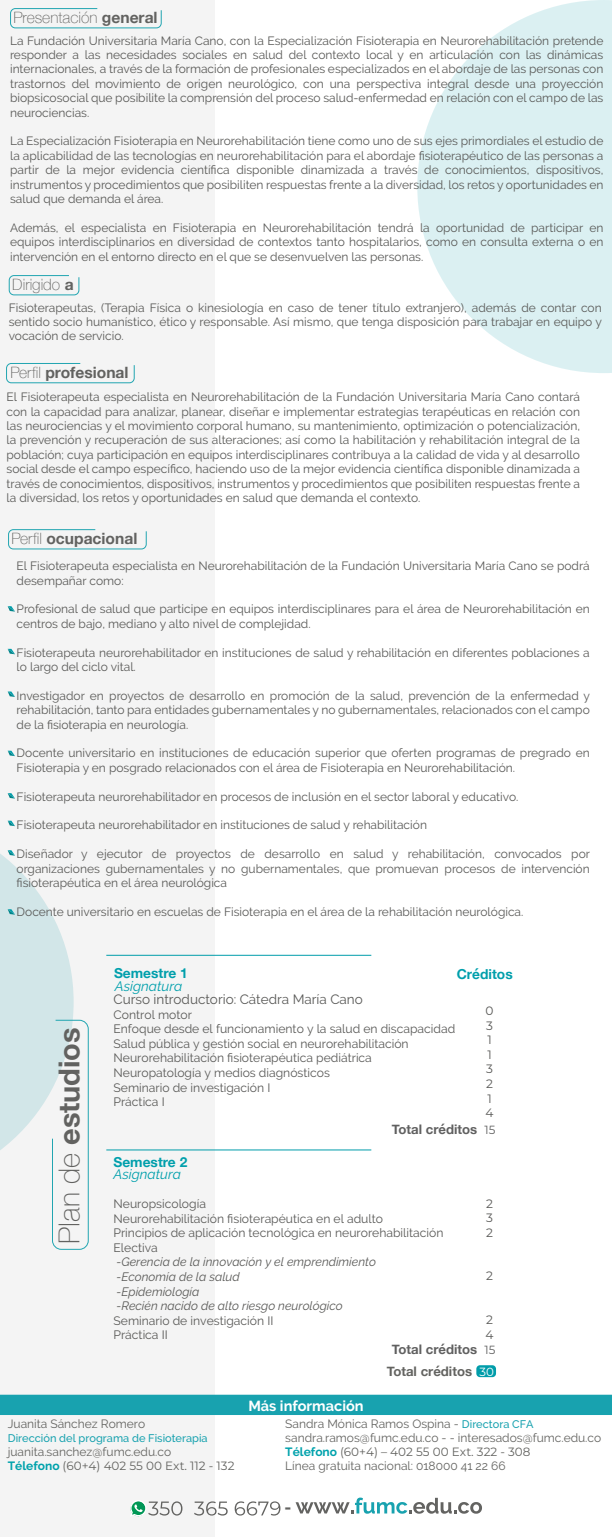
<style>
.page{position:relative;width:612px;height:1537px;background:#fff}
.page>*{position:absolute;margin:0;border:0;box-sizing:border-box;transform-origin:0 0}
.t1{font:700 28.9px "Helvetica Neue";color:#626260}
.t2{font:700 17px "Helvetica Neue";color:#636361}
.t3{font:700 15.6px "Helvetica Neue";color:#626260}
.t4{font:100 15.6px "Helvetica Neue";color:#626260}
.t5{font:700 14.5px "Raleway";color:#fff}
.t6{font:700 13.7px "Helvetica Neue";color:#009fac}
.t7{font:italic 13.7px "Raleway";color:#009fac}
.t8{font:13.5px "Raleway";color:#595957}
.t9{font:700 13.2px "Helvetica Neue";color:#606060}
.t10{font:700 13.2px "Helvetica Neue";color:#636360}
.t11{font:12.1px/14.6px "Raleway";color:#595957}
.t12{font:italic 12.1px/14.6px "Raleway";color:#595957}
.t13{font:12.1px/14.6px "Montserrat";color:#595957}
.t14{font:12px/14.4px "Raleway";color:#595957;text-align:justify}
.t15{font:12px/14px "Raleway";color:#636360}
.t16{font:12px "Montserrat";color:#636360}
.t17{font:500 11px "Raleway";color:#18a2af}
.s1{font-weight:700}
.s2{font-weight:100}
.s3{font-family:"Montserrat";font-weight:400;font-size:11.8px}
.s4{font-family:"Montserrat";font-weight:400;font-size:11.8px;color:#fff}
.s5{font-family:"Raleway";font-weight:700;color:#00a2ac}
.s6{font-weight:500;font-size:11px;color:#18a2af}
</style>
<div class="page">
<div style="left:0;top:0;width:214px;height:1537px;background:#f4f4f4"></div>
<svg style="left:417px;top:0;width:195px;height:373px;fill:#dbf0f2"></svg>
<svg style="left:10px;top:8px;width:152px;height:21px"></svg>
<svg style="left:8px;top:275px;width:72px;height:21px"></svg>
<svg style="left:6px;top:363px;width:129px;height:21px"></svg>
<svg style="left:8px;top:606px;width:7px;height:6px"></svg>
<svg style="left:8px;top:649px;width:7px;height:5px"></svg>
<svg style="left:8px;top:691px;width:7px;height:6px"></svg>
<svg style="left:8px;top:751px;width:7px;height:5px"></svg>
<svg style="left:8px;top:793px;width:7px;height:5px"></svg>
<svg style="left:8px;top:529px;width:139px;height:21px"></svg>
<svg style="left:0;top:820px;width:89px;height:430px"></svg>
<hr style="left:106px;top:955px;width:265px;height:1px;background:#009daa">
<hr style="left:106px;top:1149px;width:265px;height:1px;background:#009daa">
<div style="left:476px;top:1365px;width:20px;height:12px;background:#009daa;border-radius:4px"></div>
<svg style="left:296px;top:1497px;width:186px;height:16px"></svg>
<svg style="left:130px;top:1501px;width:52px;height:15px"></svg>
<svg style="left:194px;top:1501px;width:34px;height:14px"></svg>
<svg style="left:235px;top:1501px;width:45px;height:14px"></svg>
<div style="left:0;top:1394px;width:612px;height:21px;background:#18a2af"></div>
<p class="t4" style="left:14px;top:6px;width:146px">Presentación <span class="s1">general</span></p>
<p class="t14" style="left:10px;top:33px;width:595px">La Fundación Universitaria María Cano, con la Especialización Fisioterapia en Neurorehabilitación pretende responder a las necesidades sociales en salud del contexto local y en articulación con las dinámicas internacionales, a través de la formación de profesionales especializados en el abordaje de las personas con trastornos del movimiento de origen neurológico, con una perspectiva integral desde una proyección biopsicosocial que posibilite la comprensión del proceso salud-enfermedad en relación con el campo de las neurociencias.</p>
<p class="t14" style="left:10px;top:134px;width:595px">La Especialización Fisioterapia en Neurorehabilitación tiene como uno de sus ejes primordiales el estudio de la aplicabilidad de las tecnologías en neurorehabilitación para el abordaje fisioterapéutico de las personas a partir de la mejor evidencia científica disponible dinamizada a través de conocimientos, dispositivos, instrumentos y procedimientos que posibiliten respuestas frente a la diversidad, los retos y oportunidades en salud que demanda el área.</p>
<p class="t14" style="left:10px;top:220px;width:595px">Además, el especialista en Fisioterapia en Neurorehabilitación tendrá la oportunidad de participar en equipos interdisciplinarios en diversidad de contextos tanto hospitalarios, como en consulta externa o en intervención en el entorno directo en el que se desenvuelven las personas.</p>
<p class="t4" style="left:12px;top:273px;width:63px">Dirigido <span class="s1">a</span></p>
<p class="t14" style="left:9px;top:300px;width:595px">Fisioterapeutas, (Terapia Física o kinesiología en caso de tener título extranjero), además de contar con sentido socio humanístico, ético y responsable. Así mismo, que tenga disposición para trabajar en equipo y vocación de servicio.</p>
<p class="t3" style="left:11px;top:360px;width:119px"><span class="s2">Perfil</span> profesional</p>
<p class="t14" style="left:7px;top:390px;width:575px">El Fisioterapeuta especialista en Neurorehabilitación de la Fundación Universitaria María Cano contará con la capacidad para analizar, planear, diseñar e implementar estrategias terapéuticas en relación con las neurociencias y el movimiento corporal humano, su mantenimiento, optimización o potencialización, la prevención y recuperación de sus alteraciones; así como la habilitación y rehabilitación integral de la población; cuya participación en equipos interdisciplinares contribuya a la calidad de vida y al desarrollo social desde el campo específico, haciendo uso de la mejor evidencia científica disponible dinamizada a través de conocimientos, dispositivos, instrumentos y procedimientos que posibiliten respuestas frente a la diversidad, los retos y oportunidades en salud que demanda el contexto.</p>
<p class="t3" style="left:12px;top:526px;width:127px"><span class="s2">Perfil</span> ocupacional</p>
<p class="t14" style="left:17px;top:559px;width:575px">El Fisioterapeuta especialista en Neurorehabilitación de la Fundación Universitaria María Cano se podrá desempañar como:</p>
<p class="t14" style="left:17px;top:602px;width:575px">Profesional de salud que participe en equipos interdisciplinares para el área de Neurorehabilitación en centros de bajo, mediano y alto nivel de complejidad.</p>
<p class="t14" style="left:17px;top:645px;width:575px">Fisioterapeuta neurorehabilitador en instituciones de salud y rehabilitación en diferentes poblaciones a lo largo del ciclo vital.</p>
<p class="t14" style="left:17px;top:688px;width:575px">Investigador en proyectos de desarrollo en promoción de la salud, prevención de la enfermedad y rehabilitación, tanto para entidades gubernamentales y no gubernamentales, relacionados con el campo de la fisioterapia en neurología.</p>
<p class="t14" style="left:17px;top:746px;width:575px">Docente universitario en instituciones de educación superior que oferten programas de pregrado en<br>Fisioterapia y en posgrado relacionados con el área de Fisioterapia en Neurorehabilitación.</p>
<p class="t14" style="left:17px;top:789px;width:503px">Fisioterapeuta neurorehabilitador en procesos de inclusión en el sector laboral y educativo.</p>
<p class="t14" style="left:17px;top:818px;width:412px">Fisioterapeuta neurorehabilitador en instituciones de salud y rehabilitación</p>
<p class="t14" style="left:17px;top:847px;width:575px">Diseñador y ejecutor de proyectos de desarrollo en salud y rehabilitación, convocados por organizaciones gubernamentales y no gubernamentales, que promuevan procesos de intervención fisioterapéutica en el área neurológica</p>
<p class="t14" style="left:17px;top:904px;width:508px">Docente universitario en escuelas de Fisioterapia en el área de la rehabilitación neurológica.</p>
<h1 class="t1" style="left:46px;top:1243px;width:218px;rotate:-90deg"><span class="s2">Plan de</span> estudios</h1>
<p class="t6" style="left:114px;top:963px;width:75px">Semestre 1</p>
<p class="t6" style="left:457px;top:964px;width:57px">Créditos</p>
<p class="t7" style="left:115px;top:978px;width:69px">Asignatura</p>
<p class="t8" style="left:114px;top:991px;width:251px">Curso introductorio: Cátedra María Cano</p>
<p class="t11" style="left:114px;top:1007px;width:343px">Control motor<br>Enfoque desde el funcionamiento y la salud en discapacidad Salud pública y gestión social en neurorehabilitación Neurorehabilitación fisioterapéutica pediátrica Neuropatología y medios diagnósticos<br>Seminario de investigación I<br>Práctica I</p>
<p class="t13" style="left:486px;top:1003px;width:10px">0<br>3<br>1<br>1<br>3<br>2<br>1<br>4</p>
<p class="t6" style="left:114px;top:1152px;width:75px">Semestre 2</p>
<p class="t7" style="left:114px;top:1166px;width:69px">Asignatura</p>
<p class="t9" style="left:392px;top:1119px;width:105px">Total créditos <span class="s3">15</span></p>
<p class="t11" style="left:114px;top:1196px;width:332px">Neuropsicología<br>Neurorehabilitación fisioterapéutica en el adulto<br>Principios de aplicación tecnológica en neurorehabilitación Electiva</p>
<p class="t12" style="left:117px;top:1255px;width:261px">-Gerencia de la innovación y el emprendimiento -Economía de la salud<br>-Epidemiología<br>-Recién nacido de alto riesgo neurológico</p>
<p class="t11" style="left:114px;top:1313px;width:161px">Seminario de investigación II<br>Práctica II</p>
<p class="t13" style="left:486px;top:1195px;width:8px;text-align:justify">2<br>3<br>2</p>
<p class="t13" style="left:486px;top:1268px;width:8px">2</p>
<p class="t13" style="left:486px;top:1312px;width:10px">2<br>4</p>
<p class="t9" style="left:392px;top:1338px;width:105px">Total créditos <span class="s3">15</span></p>
<p class="t10" style="left:387px;top:1360px;width:109px">Total créditos <span class="s4">30</span></p>
<p class="t15" style="left:8px;top:1416px;width:139px">Juanita Sánchez Romero</p>
<p class="t17" style="left:8px;top:1431px;width:201px">Dirección del programa de Fisioterapia</p>
<p class="t15" style="left:8px;top:1444px;width:165px">juanita.sanchez@fumc.edu.co</p>
<p class="t16" style="left:8px;top:1457px;width:228px"><span class="s5">Télefono</span> (60+4) 402 55 00 Ext. 112 - 132</p>
<p class="t5" style="left:248px;top:1397px;width:117px">Más información</p>
<p class="t15" style="left:285px;top:1417px;width:317px">Sandra Mónica Ramos Ospina - <span class="s6">Directora CFA </span>sandra.ramos@fumc.edu.co - - interesados@fumc.edu.co</p>
<p class="t16" style="left:285px;top:1443px;width:247px"><span class="s5">Télefono</span> (60+4) – 402 55 00 Ext. 322 - 308</p>
<p class="t15" style="left:285px;top:1459px;width:222px">Línea gratuita nacional: 018000 41 22 66</p>
<h2 class="t2" style="left:284px;top:1493px;width:8px">-</h2>
</div>
